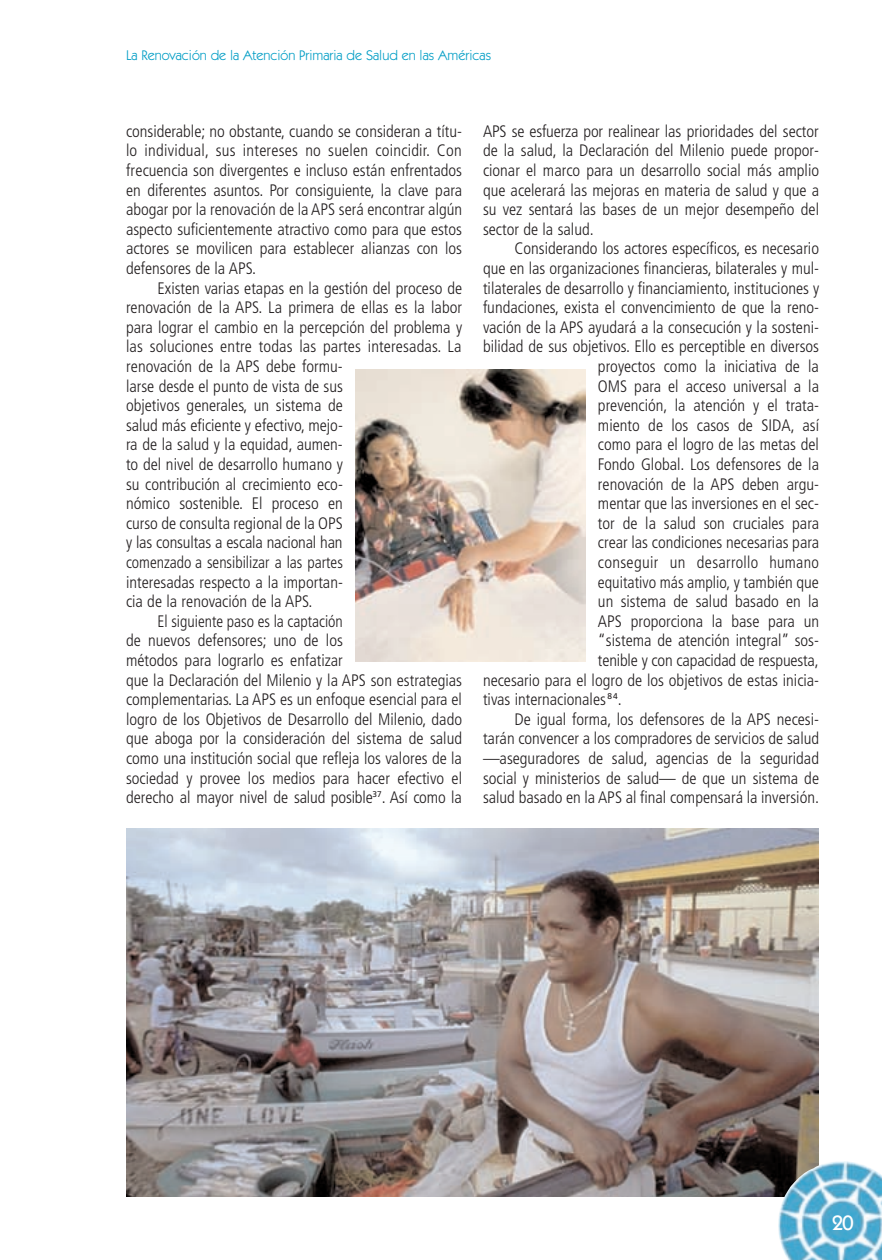
<style>
.page{position:relative;width:882px;height:1260px;background:#fff}
.page>*{position:absolute;margin:0;border:0;box-sizing:border-box;transform-origin:0 0}
.t1{font:500 21px "Itc Kabel";color:#fff}
.t2{font:300 condensed 16.62px/19.6px "Frutiger";color:#231f20;text-align:justify}
.t3{font:300 condensed 16.62px "Frutiger";color:#231f20;scale:.95 1}
.t4{font:300 condensed 16.62px "Frutiger";letter-spacing:.02em;color:#231f20}
.t5{font:14px "Itc Kabel";color:#009dc5}
</style>
<div class="page">
<img style="left:355px;top:370px;width:231px;height:291px">
<img style="left:126px;top:828px;width:693px;height:369px">
<img style="left:778px;top:1161px;width:104px;height:99px">
<p class="t5" style="left:126px;top:50px;width:367px">La Renovación de la Atención Primaria de Salud en las Américas</p>
<p class="t2" style="left:126px;top:122px;width:338px">considerable; no obstante, cuando se consideran a títu&shy;lo individual, sus intereses no suelen coincidir. Con frecuencia son divergentes e incluso están enfrentados en diferentes asuntos. Por consiguiente, la clave para abogar por la renovación de la APS será encontrar algún aspecto suficientemente atractivo como para que estos actores se movilicen para establecer alianzas con los defensores de la APS.</p>
<p class="t2" style="left:158px;top:279px;width:306px">Existen varias etapas en la gestión del proceso de</p>
<p class="t2" style="left:126px;top:299px;width:338px">renovación de la APS. La primera de ellas es la labor</p>
<p class="t2" style="left:126px;top:318px;width:338px">para lograr el cambio en la percepción del problema y</p>
<p class="t2" style="left:126px;top:338px;width:337px">las soluciones entre todas las partes interesadas. La</p>
<p class="t2" style="left:126px;top:358px;width:218px">renovación de la APS debe formu-</p>
<p class="t2" style="left:126px;top:377px;width:218px">larse desde el punto de vista de sus</p>
<p class="t2" style="left:126px;top:397px;width:218px">objetivos generales, un sistema de</p>
<p class="t2" style="left:126px;top:416px;width:218px">salud más eficiente y efectivo, mejo-</p>
<p class="t2" style="left:126px;top:436px;width:218px">ra de la salud y la equidad, aumen-</p>
<p class="t2" style="left:126px;top:456px;width:218px">to del nivel de desarrollo humano y</p>
<p class="t2" style="left:126px;top:475px;width:218px">su contribución al crecimiento eco-</p>
<p class="t2" style="left:126px;top:495px;width:218px">nómico sostenible. El proceso en</p>
<p class="t2" style="left:126px;top:514px;width:218px">curso de consulta regional de la OPS</p>
<p class="t2" style="left:126px;top:534px;width:218px">y las consultas a escala nacional han</p>
<p class="t3" style="left:126px;top:555px;width:230px">comenzado a sensibilizar a las partes</p>
<p class="t2" style="left:126px;top:573px;width:218px">interesadas respecto a la importan-</p>
<p class="t2" style="left:126px;top:593px;width:188px">cia de la renovación de la APS.</p>
<p class="t3" style="left:158px;top:614px;width:197px">El siguiente paso es la captación</p>
<p class="t2" style="left:126px;top:632px;width:218px">de nuevos defensores; uno de los</p>
<p class="t2" style="left:126px;top:652px;width:218px">métodos para lograrlo es enfatizar</p>
<p class="t2" style="left:126px;top:671px;width:338px">que la Declaración del Milenio y la APS son estrategias</p>
<p class="t2" style="left:126px;top:691px;width:338px">complementarias. La APS es un enfoque esencial para el</p>
<p class="t2" style="left:126px;top:710px;width:338px">logro de los Objetivos de Desarrollo del Milenio, dado</p>
<p class="t2" style="left:126px;top:730px;width:338px">que aboga por la consideración del sistema de salud</p>
<p class="t2" style="left:126px;top:750px;width:338px">como una institución social que refleja los valores de la</p>
<p class="t2" style="left:126px;top:769px;width:338px">sociedad y provee los medios para hacer efectivo el</p>
<p class="t2" style="left:126px;top:789px;width:337px">derecho al mayor nivel de salud posible<sup>37</sup>. Así como la</p>
<p class="t2" style="left:483px;top:122px;width:338px">APS se esfuerza por realinear las prioridades del sector de la salud, la Declaración del Milenio puede propor&shy;cionar el marco para un desarrollo social más amplio que acelerará las mejoras en materia de salud y que a su vez sentará las bases de un mejor desempeño del sector de la salud.</p>
<p class="t2" style="left:515px;top:240px;width:306px">Considerando los actores específicos, es necesario</p>
<p class="t2" style="left:483px;top:260px;width:338px">que en las organizaciones financieras, bilaterales y mul-</p>
<p class="t2" style="left:483px;top:279px;width:338px">tilaterales de desarrollo y financiamiento, instituciones y</p>
<p class="t2" style="left:483px;top:299px;width:338px">fundaciones, exista el convencimiento de que la reno-</p>
<p class="t2" style="left:483px;top:318px;width:338px">vación de la APS ayudará a la consecución y la sosteni-</p>
<p class="t2" style="left:483px;top:338px;width:338px">bilidad de sus objetivos. Ello es perceptible en diversos</p>
<p class="t2" style="left:598px;top:358px;width:223px">proyectos como la iniciativa de la</p>
<p class="t2" style="left:598px;top:377px;width:223px">OMS para el acceso universal a la</p>
<p class="t2" style="left:598px;top:397px;width:223px">prevención, la atención y el trata-</p>
<p class="t2" style="left:598px;top:416px;width:223px">miento de los casos de SIDA, así</p>
<p class="t2" style="left:598px;top:436px;width:223px">como para el logro de las metas del</p>
<p class="t2" style="left:598px;top:456px;width:223px">Fondo Global. Los defensores de la</p>
<p class="t2" style="left:598px;top:475px;width:223px">renovación de la APS deben argu-</p>
<p class="t2" style="left:598px;top:495px;width:223px">mentar que las inversiones en el sec-</p>
<p class="t2" style="left:598px;top:514px;width:223px">tor de la salud son cruciales para</p>
<p class="t2" style="left:598px;top:534px;width:223px">crear las condiciones necesarias para</p>
<p class="t4" style="left:598px;top:555px;width:222px">conseguir un desarrollo humano</p>
<p class="t2" style="left:598px;top:573px;width:223px">equitativo más amplio, y también que</p>
<p class="t2" style="left:598px;top:593px;width:223px">un sistema de salud basado en la</p>
<p class="t2" style="left:598px;top:612px;width:223px">APS proporciona la base para un</p>
<p class="t2" style="left:598px;top:632px;width:223px">“sistema de atención integral” sos-</p>
<p class="t2" style="left:598px;top:652px;width:222px">tenible y con capacidad de respuesta,</p>
<p class="t2" style="left:483px;top:671px;width:338px">necesario para el logro de los objetivos de estas inicia-</p>
<p class="t2" style="left:483px;top:691px;width:140px">tivas internacionales <sup>84</sup>.</p>
<p class="t2" style="left:515px;top:710px;width:306px">De igual forma, los defensores de la APS necesi-</p>
<p class="t2" style="left:483px;top:730px;width:338px">tarán convencer a los compradores de servicios de salud</p>
<p class="t2" style="left:483px;top:750px;width:338px">—aseguradores de salud, agencias de la seguridad</p>
<p class="t2" style="left:483px;top:769px;width:338px">social y ministerios de salud— de que un sistema de</p>
<p class="t2" style="left:483px;top:789px;width:338px">salud basado en la APS al final compensará la inversión.</p>
<p class="t1" style="left:832px;top:1216px;width:23px">20</p>
</div>
